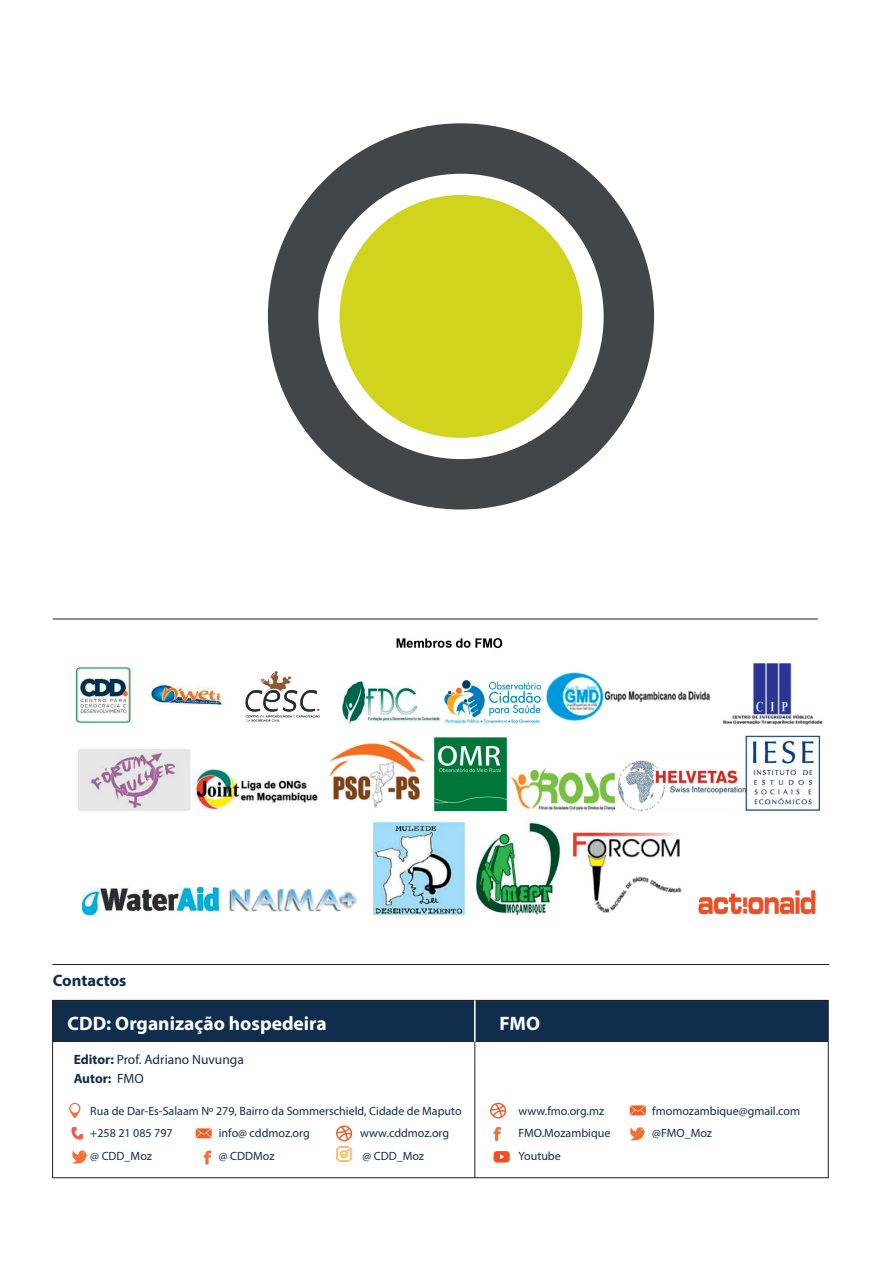
<style>
.page{position:relative;width:893px;height:1263px;background:#fff}
.page>*{position:absolute;margin:0;border:0;box-sizing:border-box;transform-origin:0 0}
.t1{font:700 19.5px "Myriad Pro";color:#fff}
.t2{font:700 16.5px "Myriad Pro";color:#102d4e}
.t3{font:13.5px/19.2px "Myriad Pro";color:#102d4e}
.t4{font:12px "Myriad Pro";color:#102d4e}
.s1{font-weight:700}
</style>
<div class="page">
<div style="left:53px;top:1000px;width:775px;height:42px;background:#102d4e"></div>
<div style="left:52px;top:1000px;width:776px;height:178px;border:1px solid #231f20"></div>
<hr style="left:474px;top:1000px;width:2px;height:42px;background:#fff">
<hr style="left:475px;top:1042px;width:1px;height:136px;background:#231f20">
<svg style="left:69px;top:1103px;width:12px;height:15px"></svg>
<svg style="left:72px;top:1127px;width:11px;height:12px"></svg>
<svg style="left:494px;top:1127px;width:7px;height:14px"></svg>
<svg style="left:204px;top:1150px;width:8px;height:14px"></svg>
<svg style="left:630px;top:1127px;width:16px;height:14px"></svg>
<svg style="left:72px;top:1150px;width:16px;height:14px"></svg>
<svg style="left:494px;top:1151px;width:16px;height:11px"></svg>
<svg style="left:490px;top:1102px;width:17px;height:17px"></svg>
<svg style="left:336px;top:1125px;width:17px;height:37px"></svg>
<svg style="left:630px;top:1105px;width:16px;height:10px"></svg>
<svg style="left:196px;top:1128px;width:16px;height:10px"></svg>
<hr style="left:52px;top:964px;width:777px;height:1px;background:#231f20">
<hr style="left:53px;top:619px;width:765px;height:1px;background:#231f20">
<img style="left:74px;top:638px;width:749px;height:278px">
<div style="left:236px;top:659px;width:94px;height:68px;background:#fff"></div>
<img style="left:245px;top:671px;width:75px;height:51px">
<div style="left:340px;top:195px;width:242px;height:243px;background:#d1d41d;border-radius:50%"></div>
<div style="left:268px;top:123px;width:386px;height:386px;border:50px solid #424648;border-radius:50%"></div>
<h2 class="t2" style="left:53px;top:970px;width:75px">Contactos</h2>
<h1 class="t1" style="left:68px;top:1011px;width:261px">CDD: Organização hospedeira</h1>
<h1 class="t1" style="left:500px;top:1011px;width:42px">FMO</h1>
<p class="t3" style="left:74px;top:1049px;width:172px"><span class="s1">Editor:</span> Prof. Adriano Nuvunga<br><span class="s1">Autor:</span> FMO</p>
<p class="t4" style="left:519px;top:1103px;width:87px">www.fmo.org.mz</p>
<p class="t4" style="left:652px;top:1103px;width:149px">fmomozambique@gmail.com</p>
<p class="t4" style="left:519px;top:1125px;width:93px">FMO.Mozambique</p>
<p class="t4" style="left:652px;top:1125px;width:61px">@FMO_Moz</p>
<p class="t4" style="left:90px;top:1103px;width:373px">Rua de Dar-Es-Salaam Nº 279, Bairro da Sommerschield, Cidade de Maputo</p>
<p class="t4" style="left:90px;top:1148px;width:63px">@ CDD_Moz</p>
<p class="t4" style="left:362px;top:1148px;width:63px">@ CDD_Moz</p>
<p class="t4" style="left:90px;top:1125px;width:84px">+258 21 085 797</p>
<p class="t4" style="left:219px;top:1125px;width:92px">info@ cddmoz.org</p>
<p class="t4" style="left:360px;top:1125px;width:90px">www.cddmoz.org</p>
<p class="t4" style="left:219px;top:1148px;width:57px">@ CDDMoz</p>
<p class="t4" style="left:519px;top:1148px;width:44px">Youtube</p>
</div>
